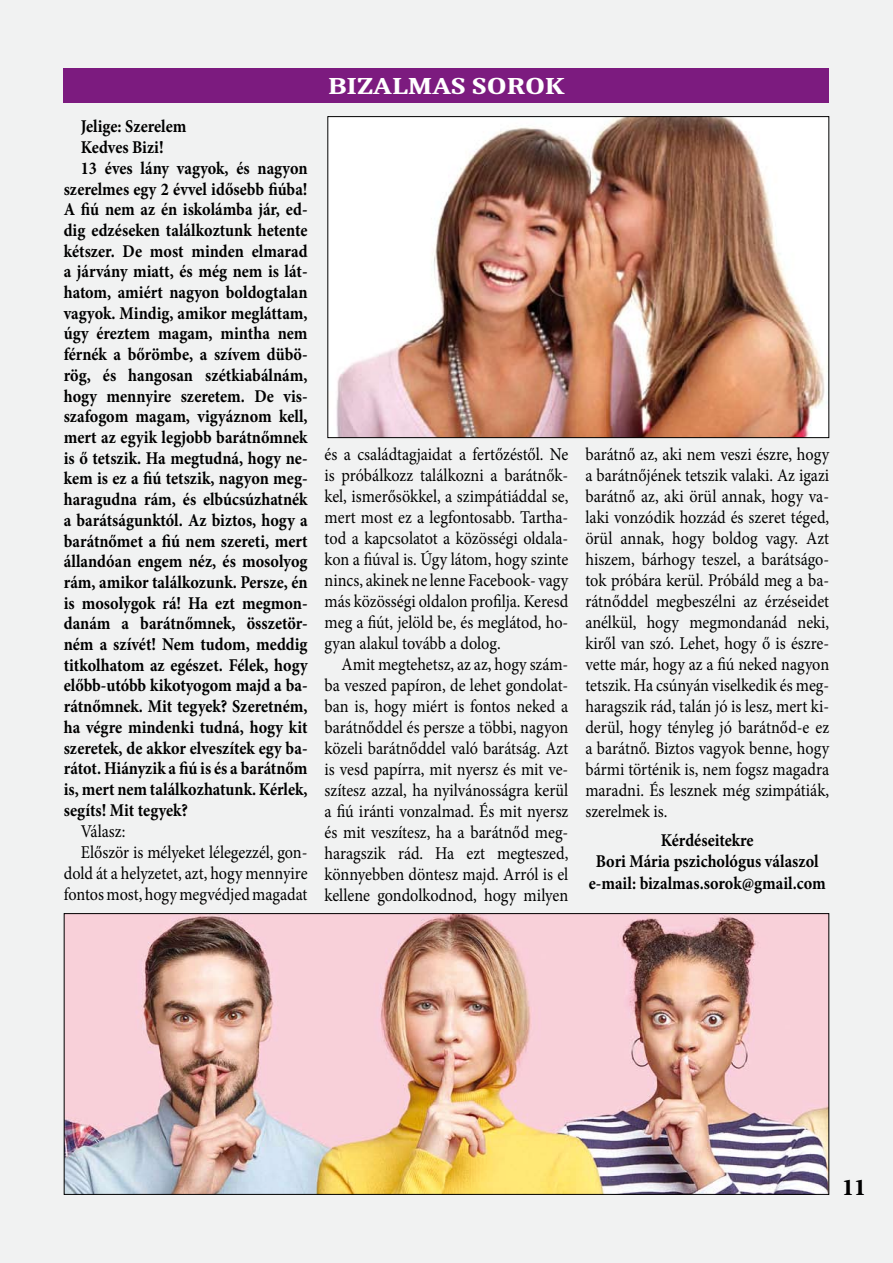
<style>
.page{position:relative;width:893px;height:1263px;background:#f1f2f2}
.page>*{position:absolute;margin:0;border:0;box-sizing:border-box;transform-origin:0 0}
.t1{font:700 24px "Caladea";color:#fff;scale:1.2 1}
.t2{font:700 24px "Minion Pro";color:#000}
.t3{font:18px/21px "Minion Pro";color:#000;text-align:justify;scale:.9 1}
.t4{font:700 18px/21.1px "Minion Pro";color:#000;text-align:center;scale:.9 1}
</style>
<div class="page">
<div style="left:64px;top:68px;width:765px;height:34px;background:#7c1b7f"></div>
<img style="left:329px;top:118px;width:498px;height:318px">
<div style="left:327px;top:116px;width:502px;height:322px;border:1px solid #000"></div>
<img style="left:66px;top:915px;width:761px;height:278px">
<p class="t4" style="left:81px;top:116px;width:119px">Jelige: Szerelem</p>
<p class="t4" style="left:81px;top:137px;width:94px">Kedves Bizi!</p>
<p class="t4" style="left:81px;top:157px;width:254px">13 éves lány vagyok, és nagyon</p>
<p class="t4" style="left:64px;top:178px;width:272px">szerelmes egy 2 évvel idősebb fiúba!</p>
<p class="t4" style="left:64px;top:199px;width:272px">A fiú nem az én iskolámba jár, ed-</p>
<p class="t4" style="left:64px;top:219px;width:272px">dig edzéseken találkoztunk hetente</p>
<p class="t4" style="left:64px;top:240px;width:272px">kétszer. De most minden elmarad</p>
<p class="t4" style="left:64px;top:261px;width:272px">a járvány miatt, és még nem is lát-</p>
<p class="t4" style="left:64px;top:281px;width:272px">hatom, amiért nagyon boldogtalan</p>
<p class="t4" style="left:64px;top:302px;width:272px">vagyok. Mindig, amikor megláttam,</p>
<p class="t4" style="left:64px;top:323px;width:272px">úgy éreztem magam, mintha nem</p>
<p class="t4" style="left:64px;top:344px;width:272px">férnék a bőrömbe, a szívem dübö-</p>
<p class="t4" style="left:64px;top:364px;width:272px">rög, és hangosan szétkiabálnám,</p>
<p class="t4" style="left:64px;top:385px;width:272px">hogy mennyire szeretem. De vis-</p>
<p class="t4" style="left:64px;top:406px;width:272px">szafogom magam, vigyáznom kell,</p>
<p class="t4" style="left:64px;top:426px;width:272px">mert az egyik legjobb barátnőmnek</p>
<p class="t4" style="left:64px;top:447px;width:272px">is ő tetszik. Ha megtudná, hogy ne-</p>
<p class="t4" style="left:64px;top:468px;width:272px">kem is ez a fiú tetszik, nagyon meg-</p>
<p class="t4" style="left:64px;top:488px;width:272px">haragudna rám, és elbúcsúzhatnék</p>
<p class="t4" style="left:64px;top:509px;width:272px">a barátságunktól. Az biztos, hogy a</p>
<p class="t4" style="left:64px;top:530px;width:272px">barátnőmet a fiú nem szereti, mert</p>
<p class="t4" style="left:64px;top:551px;width:272px">állandóan engem néz, és mosolyog</p>
<p class="t4" style="left:64px;top:571px;width:272px">rám, amikor találkozunk. Persze, én</p>
<p class="t4" style="left:64px;top:592px;width:272px">is mosolygok rá! Ha ezt megmon-</p>
<p class="t4" style="left:64px;top:613px;width:272px">danám a barátnőmnek, összetör-</p>
<p class="t4" style="left:64px;top:633px;width:272px">ném a szívét! Nem tudom, meddig</p>
<p class="t4" style="left:64px;top:654px;width:272px">titkolhatom az egészet. Félek, hogy</p>
<p class="t4" style="left:64px;top:675px;width:272px">előbb-utóbb kikotyogom majd a ba-</p>
<p class="t4" style="left:64px;top:695px;width:272px">rátnőmnek. Mit tegyek? Szeretném,</p>
<p class="t4" style="left:64px;top:716px;width:272px">ha végre mindenki tudná, hogy kit</p>
<p class="t4" style="left:64px;top:737px;width:272px">szeretek, de akkor elveszítek egy ba-</p>
<p class="t4" style="left:64px;top:758px;width:272px">rátot. Hiányzik a fiú is és a barátnőm</p>
<p class="t4" style="left:64px;top:778px;width:272px">is, mert nem találkozhatunk. Kérlek,</p>
<p class="t4" style="left:64px;top:799px;width:140px">segíts! Mit tegyek?</p>
<p class="t3" style="left:81px;top:820px;width:51px">Válasz:</p>
<p class="t3" style="left:81px;top:841px;width:253px">Először is mélyeket lélegezzél, gon-</p>
<p class="t3" style="left:64px;top:862px;width:272px">dold át a helyzetet, azt, hogy mennyire</p>
<p class="t3" style="left:64px;top:883px;width:272px">fontos most, hogy megvédjed magadat</p>
<h1 class="t1" style="left:328px;top:72px;width:199px">BIZALMAS SOROK</h1>
<p class="t3" style="left:325px;top:443px;width:272px">és a családtagjaidat a fertőzéstől. Ne is próbálkozz találkozni a barátnők&shy;kel, ismerősökkel, a szimpátiáddal se, mert most ez a legfontosabb. Tartha&shy;tod a kapcsolatot a közösségi oldala&shy;kon a fiúval is. Úgy látom, hogy szinte nincs, akinek ne lenne Facebook- vagy más közösségi oldalon profilja. Keresd meg a fiút, jelöld be, és meglátod, ho&shy;gyan alakul tovább a dolog.</p>
<p class="t3" style="left:325px;top:653px;width:272px;text-indent:17px">Amit megtehetsz, az az, hogy szám&shy;ba veszed papíron, de lehet gondolat&shy;ban is, hogy miért is fontos neked a barátnőddel és persze a többi, nagyon közeli barátnőddel való barátság. Azt is vesd papírra, mit nyersz és mit ve&shy;szítesz azzal, ha nyilvánosságra kerül a fiú iránti vonzalmad. És mit nyersz és mit veszítesz, ha a barátnőd meg&shy;haragszik rád. Ha ezt megteszed, könnyebben döntesz majd. Arról is el kellene gondolkodnod, hogy milyen</p>
<p class="t3" style="left:585px;top:443px;width:272px">barátnő az, aki nem veszi észre, hogy a barátnőjének tetszik valaki. Az igazi barátnő az, aki örül annak, hogy va&shy;laki vonzódik hozzád és szeret téged, örül annak, hogy boldog vagy. Azt hiszem, bárhogy teszel, a barátságo&shy;tok próbára kerül. Próbáld meg a ba&shy;rátnőddel megbeszélni az érzéseidet anélkül, hogy megmondanád neki, kiről van szó. Lehet, hogy ő is észre&shy;vette már, hogy az a fiú neked nagyon tetszik. Ha csúnyán viselkedik és meg&shy;haragszik rád, talán jó is lesz, mert ki&shy;derül, hogy tényleg jó barátnőd-e ez a barátnő. Biztos vagyok benne, hogy bármi történik is, nem fogsz magadra maradni. És lesznek még szimpátiák, szerelmek is.</p>
<p class="t4" style="left:589px;top:830px;width:265px">Kérdéseitekre<br>Bori Mária pszichológus válaszol e-mail: bizalmas.sorok@gmail.com</p>
<h1 class="t2" style="left:842px;top:1170px;width:11px">1</h1>
<h1 class="t2" style="left:842px;top:1170px;width:11px">11</h1>
</div>
